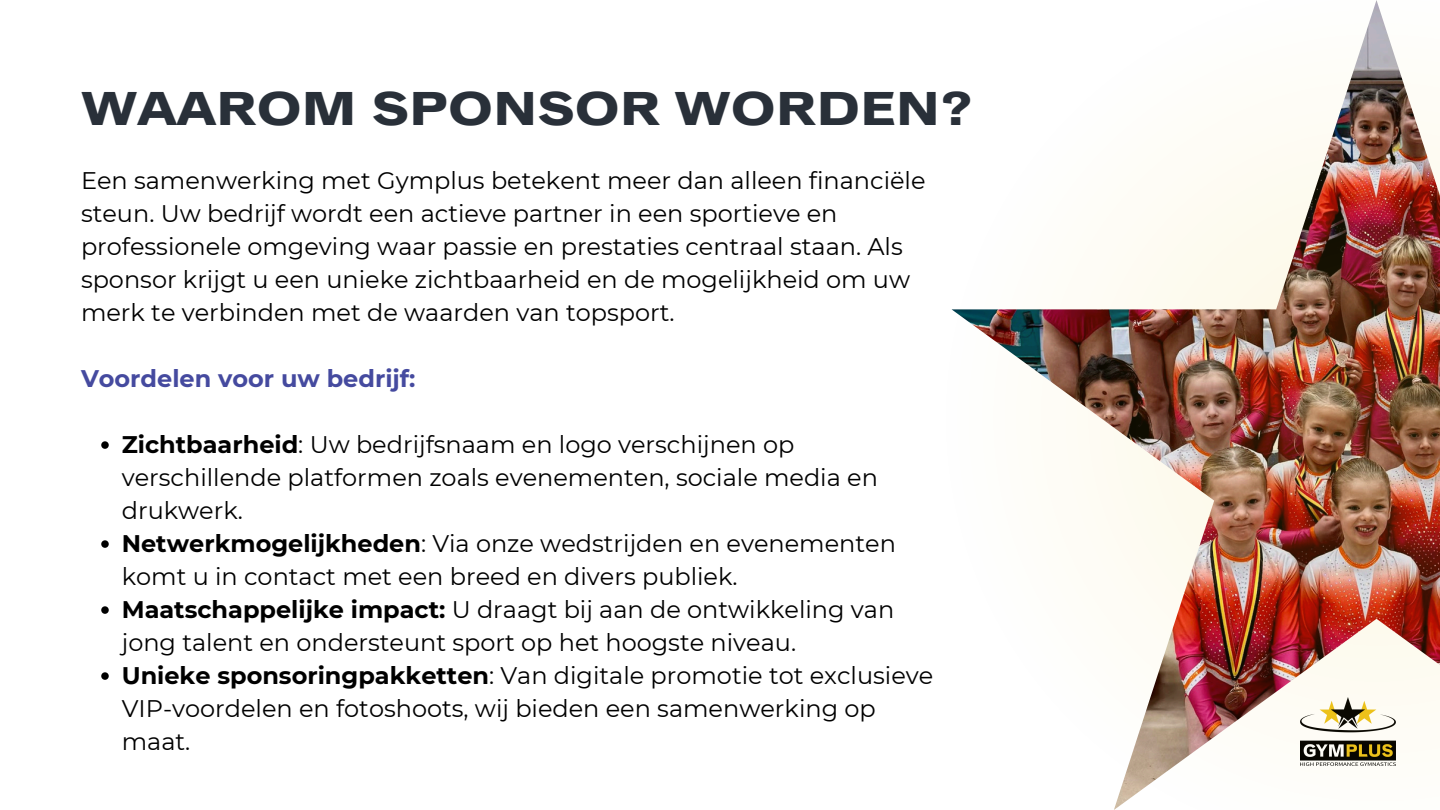
<style>
.page{position:relative;width:1440px;height:810px;background:#fff}
.page>*{position:absolute;margin:0;border:0;box-sizing:border-box;transform-origin:0 0}
.t1{font:700 expanded 48px "Classic Grotesque Pro";color:#293039}
.t2{font:24px/33px "Montserrat";color:#000}
.t3{font:700 24px "Montserrat";color:#454a9f}
.s1{font-weight:700}
</style>
<div class="page">
<svg style="left:101px;top:441px;width:8px;height:8px"></svg>
<svg style="left:101px;top:540px;width:8px;height:8px"></svg>
<svg style="left:101px;top:606px;width:8px;height:8px"></svg>
<svg style="left:101px;top:672px;width:8px;height:8px"></svg>
<img style="left:951px;top:0;width:489px;height:810px">
<p class="t1" style="left:81px;top:77px;width:894px">WAAROM SPONSOR WORDEN?</p>
<p class="t2" style="left:81px;top:163px;width:846px">Een samenwerking met Gymplus betekent meer dan alleen financiële steun. Uw bedrijf wordt een actieve partner in een sportieve en professionele omgeving waar passie en prestaties centraal staan. Als sponsor krijgt u een unieke zichtbaarheid en de mogelijkheid om uw merk te verbinden met de waarden van topsport.</p>
<h1 class="t3" style="left:81px;top:363px;width:336px">Voordelen voor uw bedrijf:</h1>
<p class="t2" style="left:122px;top:427px;width:758px"><span class="s1">Zichtbaarheid</span>: Uw bedrijfsnaam en logo verschijnen op verschillende platformen zoals evenementen, sociale media en drukwerk.</p>
<h2 class="t2" style="left:122px;top:526px;width:776px"><span class="s1">Netwerkmogelijkheden</span>: Via onze wedstrijden en evenementen komt u in contact met een breed en divers publiek.</h2>
<p class="t2" style="left:122px;top:592px;width:774px"><span class="s1">Maatschappelijke impact:</span> U draagt bij aan de ontwikkeling van jong talent en ondersteunt sport op het hoogste niveau.</p>
<p class="t2" style="left:122px;top:658px;width:813px"><span class="s1">Unieke sponsoringpakketten</span>: Van digitale promotie tot exclusieve<br>VIP-voordelen en fotoshoots, wij bieden een samenwerking op maat.</p>
</div>
